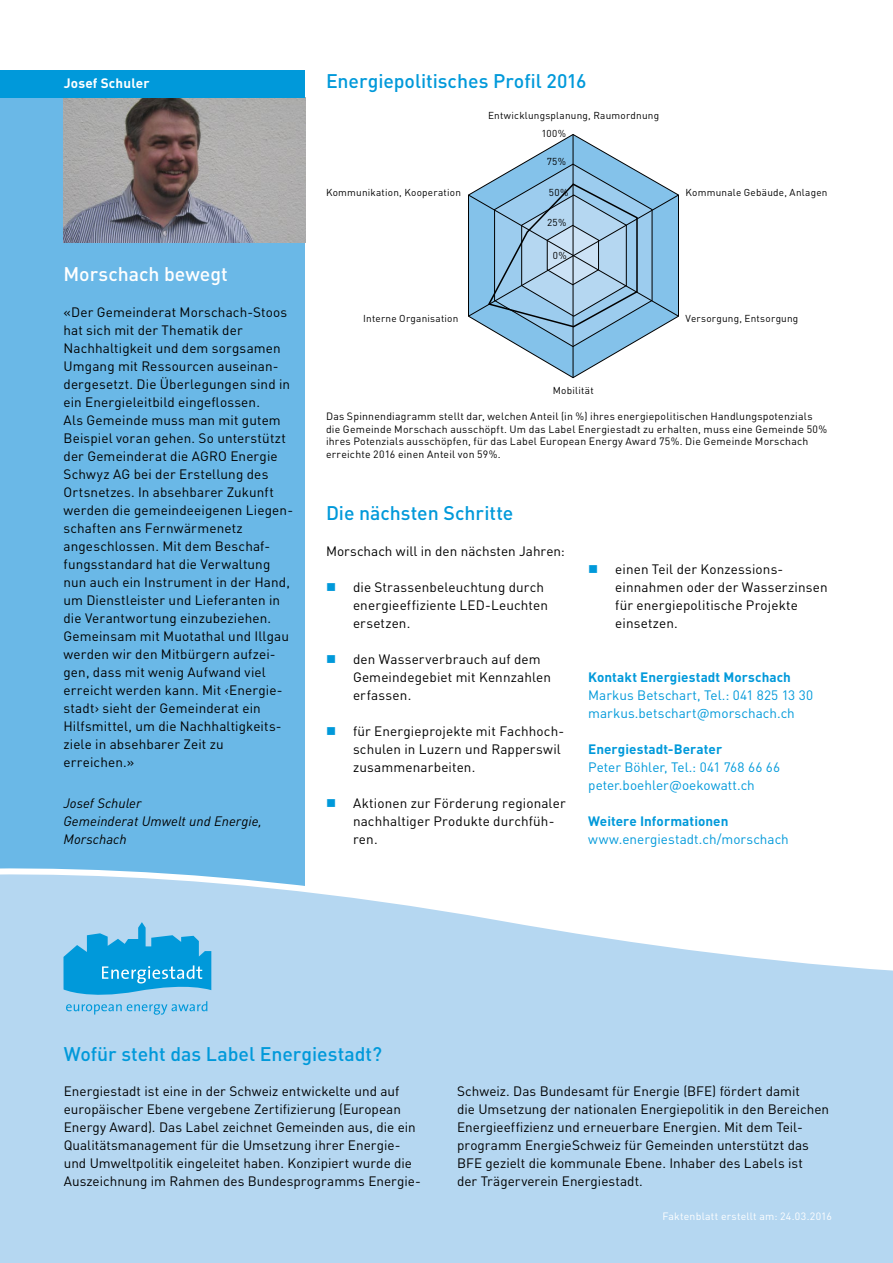
<style>
.page{position:relative;width:893px;height:1263px;background:#fff}
.page>*{position:absolute;margin:0;border:0;box-sizing:border-box;transform-origin:0 0}
.t1{font:500 19.5px "DIN Pro";color:#0099da}
.t2{font:500 19.5px "DIN Pro";color:#fff}
.t3{font:13.5px/18px "DIN Pro";letter-spacing:.01em;color:#000}
.t4{font:13.5px/18px "DIN Pro";color:#0099da}
.t5{font:700 13.5px "DIN Pro";letter-spacing:.005em;color:#0099da}
.t6{font:italic 13.5px/18px "DIN Pro";letter-spacing:.005em;color:#000}
.t7{font:700 13.5px "DIN Pro";letter-spacing:.015em;color:#fff}
.t8{font:10.5px/12.6px "DIN Pro";letter-spacing:.02em;color:#000}
.t9{font:10.5px "DIN Pro";letter-spacing:.02em;color:#fff}
.t10{font:10.05px "DIN Pro";letter-spacing:.025em;color:#000}
</style>
<div class="page">
<div style="left:0;top:97px;width:305px;height:819px;background:#6ab8e7"></div>
<svg style="left:0;top:868px;width:893px;height:395px;background:#bddbf2"></svg>
<img style="left:64px;top:98px;width:241px;height:144px">
<svg style="left:63px;top:922px;width:148px;height:93px;background:#55b6e4"></svg>
<svg style="left:520px;top:134px;width:107px;height:244px"></svg>
<hr style="left:573px;top:134px;width:1px;height:244px;background:#000">
<svg style="left:468px;top:164px;width:211px;height:183px;background:#97c0dd"></svg>
<div style="left:0;top:70px;width:305px;height:27px;background:#0099da"></div>
<p class="t7" style="left:64px;top:74px;width:87px">Josef Schuler</p>
<h1 class="t2" style="left:63px;top:261px;width:166px">Morschach bewegt</h1>
<p class="t3" style="left:63px;top:303px;width:231px">«Der Gemeinderat Morschach-Stoos hat sich mit der Thematik der Nachhaltigkeit und dem sorgsamen Umgang mit Ressourcen auseinan&shy;dergesetzt. Die Überlegungen sind in ein Energieleitbild eingeflossen.<br>Als Gemeinde muss man mit gutem Beispiel voran gehen. So unterstützt der Gemeinderat die AGRO Energie Schwyz AG bei der Erstellung des Ortsnetzes. In absehbarer Zukunft werden die gemeindeeigenen Liegen&shy;schaften ans Fernwärmenetz angeschlossen. Mit dem Beschaf&shy;fungsstandard hat die Verwaltung nun auch ein Instrument in der Hand, um Dienstleister und Lieferanten in die Verantwortung einzubeziehen.<br>Gemeinsam mit Muotathal und Illgau werden wir den Mitbürgern aufzei&shy;gen, dass mit wenig Aufwand viel erreicht werden kann. Mit ‹Energie&shy;stadt› sieht der Gemeinderat ein Hilfsmittel, um die Nachhaltigkeits&shy;ziele in absehbarer Zeit zu erreichen.»</p>
<p class="t6" style="left:63px;top:794px;width:200px">Josef Schuler<br>Gemeinderat Umwelt und Energie,<br>Morschach</p>
<h1 class="t1" style="left:326px;top:68px;width:262px">Energiepolitisches Profil 2016</h1>
<p class="t10" style="left:326px;top:186px;width:136px">Kommunikation, Kooperation</p>
<p class="t10" style="left:363px;top:312px;width:97px">Interne Organisation</p>
<p class="t10" style="left:488px;top:109px;width:173px">Entwicklungsplanung, Raumordnung</p>
<p class="t10" style="left:541px;top:127px;width:26px">100%</p>
<p class="t10" style="left:547px;top:155px;width:21px">75%</p>
<p class="t10" style="left:549px;top:185px;width:21px">50%</p>
<p class="t10" style="left:547px;top:215px;width:21px">25%</p>
<p class="t10" style="left:553px;top:248px;width:15px">0%</p>
<p class="t10" style="left:553px;top:384px;width:42px">Mobilität</p>
<p class="t10" style="left:685px;top:186px;width:143px">Kommunale Gebäude, Anlagen</p>
<p class="t10" style="left:685px;top:312px;width:114px">Versorgung, Entsorgung</p>
<p class="t8" style="left:326px;top:410px;width:503px">Das Spinnendiagramm stellt dar, welchen Anteil (in %) ihres energiepolitischen Handlungspotenzials die Gemeinde Morschach ausschöpft. Um das Label Energiestadt zu erhalten, muss eine Gemeinde 50% ihres Potenzials ausschöpfen, für das Label European Energy Award 75%. Die Gemeinde Morschach erreichte 2016 einen Anteil von 59%.</p>
<h1 class="t1" style="left:326px;top:500px;width:189px">Die nächsten Schritte</h1>
<p class="t3" style="left:326px;top:542px;width:240px">Morschach will in den nächsten Jahren:</p>
<p class="t3" style="left:353px;top:578px;width:196px">die Strassenbeleuchtung durch energieeffiziente LED-Leuchten ersetzen.</p>
<p class="t3" style="left:353px;top:650px;width:200px">den Wasserverbrauch auf dem<br>Gemeindegebiet mit Kennzahlen erfassen.</p>
<p class="t3" style="left:353px;top:722px;width:213px">für Energieprojekte mit Fachhoch&shy;schulen in Luzern und Rapperswil zusammenarbeiten.</p>
<p class="t3" style="left:353px;top:794px;width:214px">Aktionen zur Förderung regionaler nachhaltiger Produkte durchfüh&shy;ren.</p>
<p class="t3" style="left:615px;top:560px;width:214px">einen Teil der Konzessions&shy;einnahmen oder der Wasserzinsen für energiepolitische Projekte einsetzen.</p>
<p class="t5" style="left:588px;top:668px;width:204px">Kontakt Energiestadt Morschach</p>
<p class="t4" style="left:588px;top:686px;width:226px">Markus Betschart, Tel.: 041 825 13 30 markus.betschart@morschach.ch</p>
<p class="t5" style="left:588px;top:740px;width:135px">Energiestadt-Berater</p>
<p class="t4" style="left:588px;top:758px;width:193px">Peter Böhler, Tel.: 041 768 66 66 peter.boehler@oekowatt.ch</p>
<p class="t5" style="left:588px;top:812px;width:142px">Weitere Informationen</p>
<p class="t4" style="left:588px;top:830px;width:202px">www.energiestadt.ch/morschach</p>
<h1 class="t1" style="left:64px;top:1041px;width:320px">Wofür steht das Label Energiestadt?</h1>
<p class="t3" style="left:64px;top:1082px;width:359px">Energiestadt ist eine in der Schweiz entwickelte und auf europäischer Ebene vergebene Zertifizierung (European Energy Award). Das Label zeichnet Gemeinden aus, die ein Qualitätsmanagement für die Umsetzung ihrer Energie&shy;und Umweltpolitik eingeleitet haben. Konzipiert wurde die Auszeichnung im Rahmen des Bundesprogramms Energie-</p>
<p class="t3" style="left:457px;top:1082px;width:374px">Schweiz. Das Bundesamt für Energie (BFE) fördert damit<br>die Umsetzung der nationalen Energiepolitik in den Bereichen Energieeffizienz und erneuerbare Energien. Mit dem Teil&shy;programm EnergieSchweiz für Gemeinden unterstützt das BFE gezielt die kommunale Ebene. Inhaber des Labels ist<br>der Trägerverein Energiestadt.</p>
<p class="t9" style="left:662px;top:1209px;width:171px">Faktenblatt erstellt am: 24.03.2016</p>
</div>
